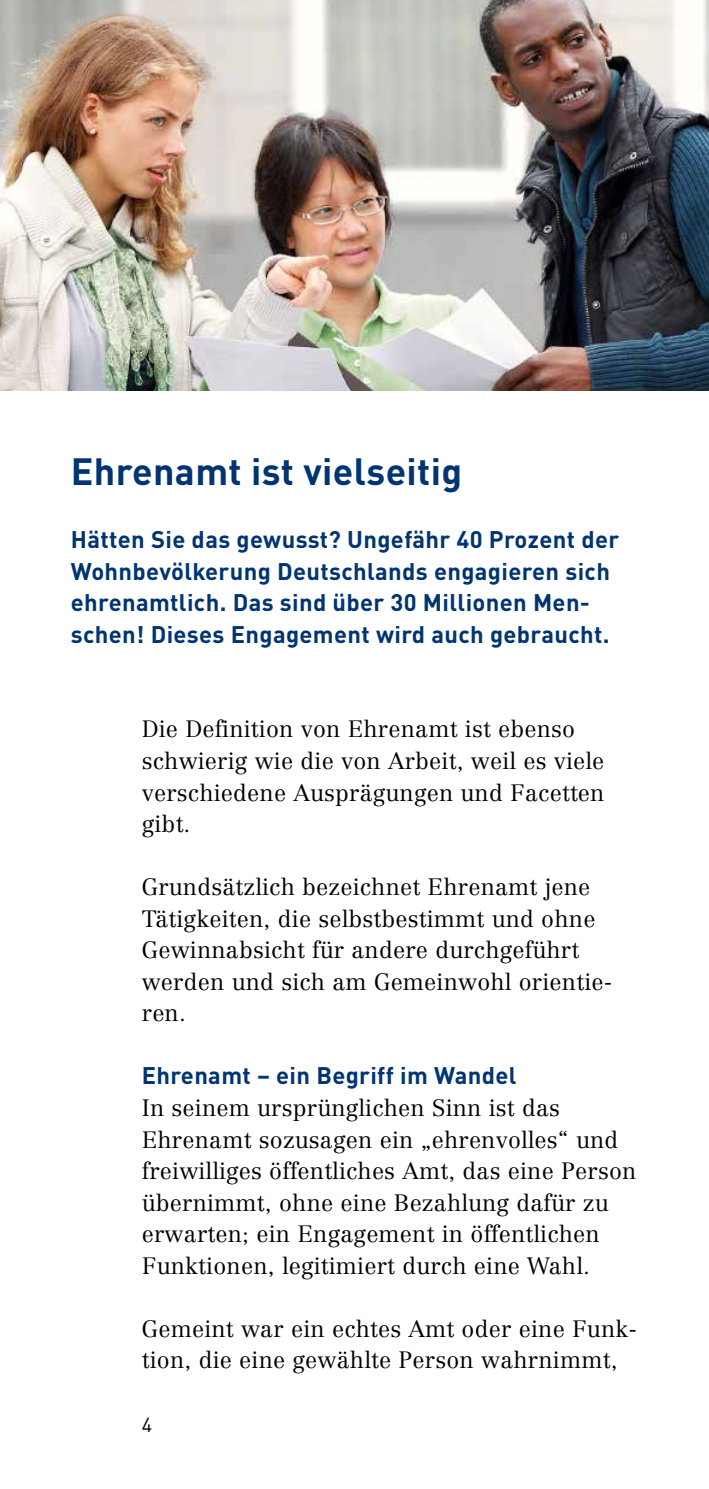
<style>
.page{position:relative;width:709px;height:1489px;background:#fff}
.page>*{position:absolute;margin:0;border:0;box-sizing:border-box;transform-origin:0 0}
.t1{font:700 37.5px "DIN Pro";letter-spacing:.01em;color:#003472}
.t2{font:700 23.75px/31.5px "DIN Pro";letter-spacing:.015em;color:#003472}
.t3{font:300 23.25px/31.5px "Centennial LT Pro";letter-spacing:.01em;color:#000}
.t4{font:20px "DIN Pro";color:#000}
</style>
<div class="page">
<img style="left:0;top:0;width:709px;height:390px">
<h2 class="t1" style="left:71px;top:440px;width:393px">Ehrenamt ist vielseitig</h2>
<p class="t2" style="left:71px;top:521px;width:550px">Hätten Sie das gewusst? Ungefähr 40 Prozent der Wohnbevölkerung Deutschlands engagieren sich ehrenamtlich. Das sind über 30 Millionen Men&shy;schen! Dieses Engagement wird auch gebraucht.</p>
<p class="t3" style="left:142px;top:713px;width:464px">Die Definition von Ehrenamt ist ebenso schwierig wie die von Arbeit, weil es viele verschiedene Ausprägungen und Facetten gibt.</p>
<p class="t3" style="left:142px;top:871px;width:472px">Grundsätzlich bezeichnet Ehrenamt jene Tätigkeiten, die selbstbestimmt und ohne Gewinnabsicht für andere durchgeführt werden und sich am Gemeinwohl orientie&shy;ren.</p>
<h3 class="t2" style="left:142px;top:1057px;width:376px">Ehrenamt – ein Begriff im Wandel</h3>
<p class="t3" style="left:142px;top:1091px;width:496px">In seinem ursprünglichen Sinn ist das Ehrenamt sozusagen ein „ehrenvolles“ und freiwilliges öffentliches Amt, das eine Person übernimmt, ohne eine Bezahlung dafür zu erwarten; ein Engagement in öffentlichen Funktionen, legitimiert durch eine Wahl.</p>
<p class="t3" style="left:142px;top:1312px;width:497px">Gemeint war ein echtes Amt oder eine Funk&shy;tion, die eine gewählte Person wahrnimmt,</p>
<p class="t4" style="left:142px;top:1408px;width:12px">4</p>
</div>
